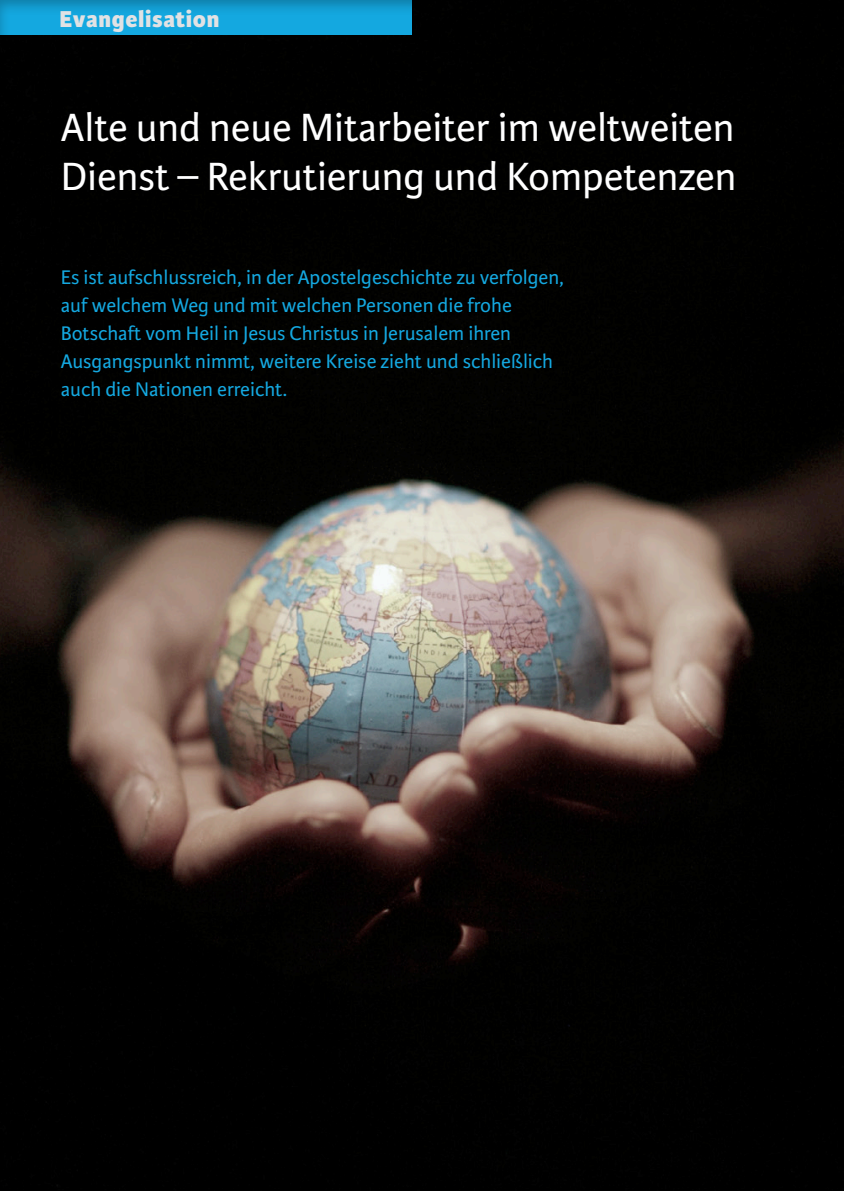
<style>
.page{position:relative;width:844px;height:1191px;background:#fff}
.page>*{position:absolute;margin:0;border:0;box-sizing:border-box;transform-origin:0 0}
.Artikel-Titel{font:42px/49px "Karmina Sans Basic";color:#fff}
.Balkentext_links{font:800 24.5px "Karmina Sans Basic";letter-spacing:.025em;color:#e1e2e4}
.Introtext{font:21px/28px "Karmina Sans Basic";color:#14a8e0}
</style>
<div class="page">
<img style="left:0;top:0;width:843px;height:1191px">
<div style="left:0;top:0;width:413px;height:35px;background:#231f20;opacity:.3"></div>
<p class="Balkentext_links" style="left:60px;top:4px;width:161px">Evangelisation</p>
<p class="Artikel-Titel" style="left:61px;top:103px;width:677px">Alte und neue Mitarbeiter im weltweiten<br>Dienst – Rekrutierung und Kompetenzen</p>
<p class="Introtext" style="left:61px;top:263px;width:505px">Es ist aufschlussreich, in der Apostelgeschichte zu verfolgen, auf welchem Weg und mit welchen Personen die frohe Botschaft vom Heil in Jesus Christus in Jerusalem ihren Ausgangspunkt nimmt, weitere Kreise zieht und schließlich auch die Nationen erreicht.</p>
</div>
